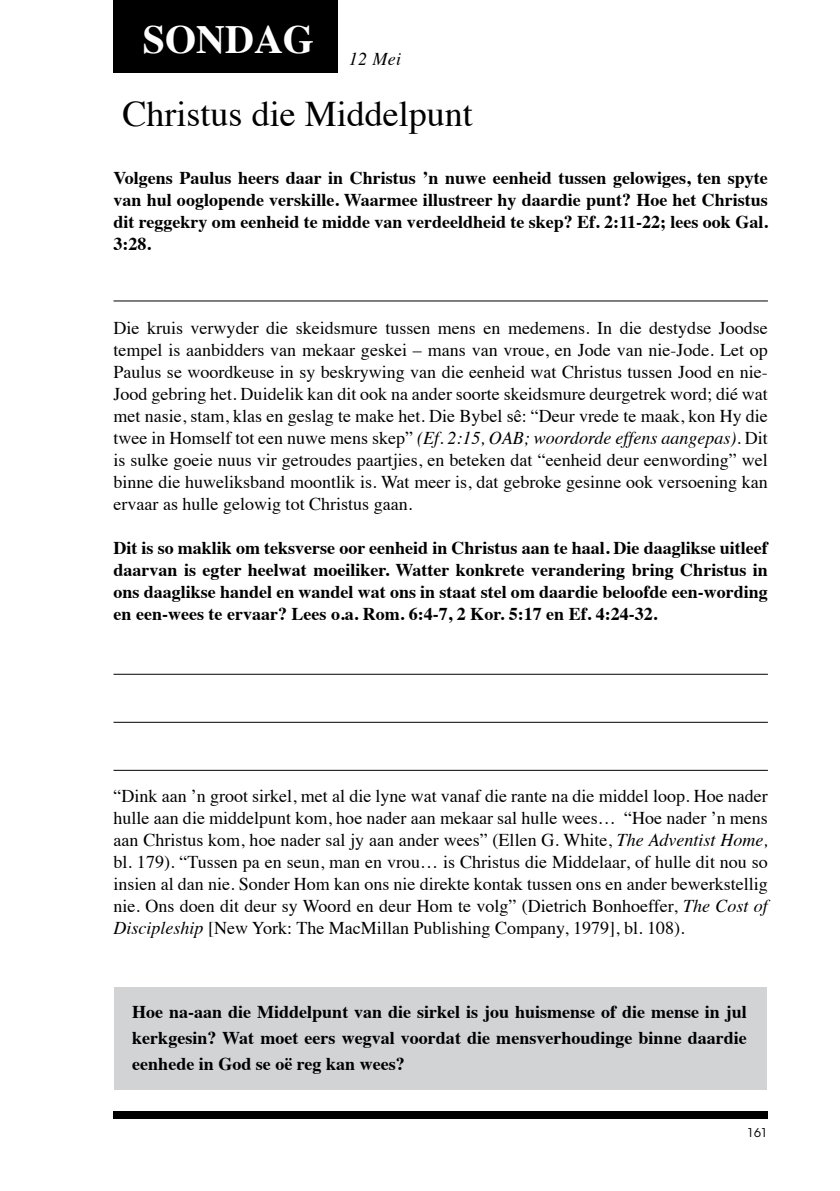
<style>
.page{position:relative;width:840px;height:1191px;background:#fff}
.page>*{position:absolute;margin:0;border:0;box-sizing:border-box;transform-origin:0 0}
.t1{font:700 40px "Times";color:#fff}
.t2{font:36px "Times";color:#000}
.t3{font:18px/22px "Times";color:#000;text-align:justify}
.t4{font:700 18px/22px "Times";color:#000;text-align:justify}
.t5{font:italic 18px "Times";color:#000}
.t6{font:12px "ITC Avant Garde Std";color:#000}
.s1{font-style:italic}
</style>
<div class="page">
<div style="left:113px;top:1111px;width:654px;height:8px;background:#000"></div>
<div style="left:113px;top:0;width:225px;height:72px;background:#000"></div>
<hr style="left:113px;top:300px;width:654px;height:1px;background:#000">
<hr style="left:113px;top:674px;width:654px;height:1px;background:#000">
<hr style="left:113px;top:770px;width:654px;height:1px;background:#000">
<hr style="left:113px;top:722px;width:654px;height:1px;background:#000">
<div style="left:114px;top:986px;width:652px;height:103px;background:#d1d3d4"></div>
<h1 class="t1" style="left:143px;top:1px;width:173px">SONDAG</h1>
<p class="t5" style="left:349px;top:43px;width:54px">12 Mei</p>
<h2 class="t2" style="left:122px;top:80px;width:352px">Christus die Middelpunt</h2>
<p class="t4" style="left:113px;top:165px;width:655px">Volgens Paulus heers daar in Christus ’n nuwe eenheid tussen gelowiges, ten spyte van hul ooglopende verskille. Waarmee illustreer hy daardie punt? Hoe het Christus dit reggekry om eenheid te midde van verdeeldheid te skep? Ef. 2:11-22; lees ook Gal.<br>3:28.</p>
<p class="t3" style="left:113px;top:315px;width:655px">Die kruis verwyder die skeidsmure tussen mens en medemens. In die destydse Joodse tempel is aanbidders van mekaar geskei – mans van vroue, en Jode van nie-Jode. Let op Paulus se woordkeuse in sy beskrywing van die eenheid wat Christus tussen Jood en nie-Jood gebring het. Duidelik kan dit ook na ander soorte skeidsmure deurgetrek word; dié wat met nasie, stam, klas en geslag te make het. Die Bybel sê: “Deur vrede te maak, kon Hy die twee in Homself tot een nuwe mens skep” <span class="s1">(Ef. 2:15, OAB; woordorde effens aangepas).</span> Dit is sulke goeie nuus vir getroudes paartjies, en beteken dat “eenheid deur eenwording” wel binne die huweliksband moontlik is. Wat meer is, dat gebroke gesinne ook versoening kan ervaar as hulle gelowig tot Christus gaan.</p>
<p class="t4" style="left:113px;top:535px;width:655px">Dit is so maklik om teksverse oor eenheid in Christus aan te haal. Die daaglikse uitleef daarvan is egter heelwat moeiliker. Watter konkrete verandering bring Christus in ons daaglikse handel en wandel wat ons in staat stel om daardie beloofde een-wording en een-wees te ervaar? Lees o.a. Rom. 6:4-7, 2 Kor. 5:17 en Ef. 4:24-32.</p>
<p class="t3" style="left:113px;top:783px;width:655px">“Dink aan ’n groot sirkel, met al die lyne wat vanaf die rante na die middel loop. Hoe nader hulle aan die middelpunt kom, hoe nader aan mekaar sal hulle wees… “Hoe nader ’n mens aan Christus kom, hoe nader sal jy aan ander wees” (Ellen G. White, <span class="s1">The Adventist Home, </span>bl. 179). “Tussen pa en seun, man en vrou… is Christus die Middelaar, of hulle dit nou so insien al dan nie. Sonder Hom kan ons nie direkte kontak tussen ons en ander bewerkstellig nie. Ons doen dit deur sy Woord en deur Hom te volg” (Dietrich Bonhoeffer, <span class="s1">The Cost of Discipleship</span> [New York: The MacMillan Publishing Company, 1979], bl. 108).</p>
<p class="t4" style="left:132px;top:997px;width:615px;line-height:26px">Hoe na-aan die Middelpunt van die sirkel is jou huismense of die mense in jul kerkgesin? Wat moet eers wegval voordat die mensverhoudinge binne daardie eenhede in God se oë reg kan wees?</p>
<p class="t6" style="left:746px;top:1125px;width:22px">161</p>
</div>
